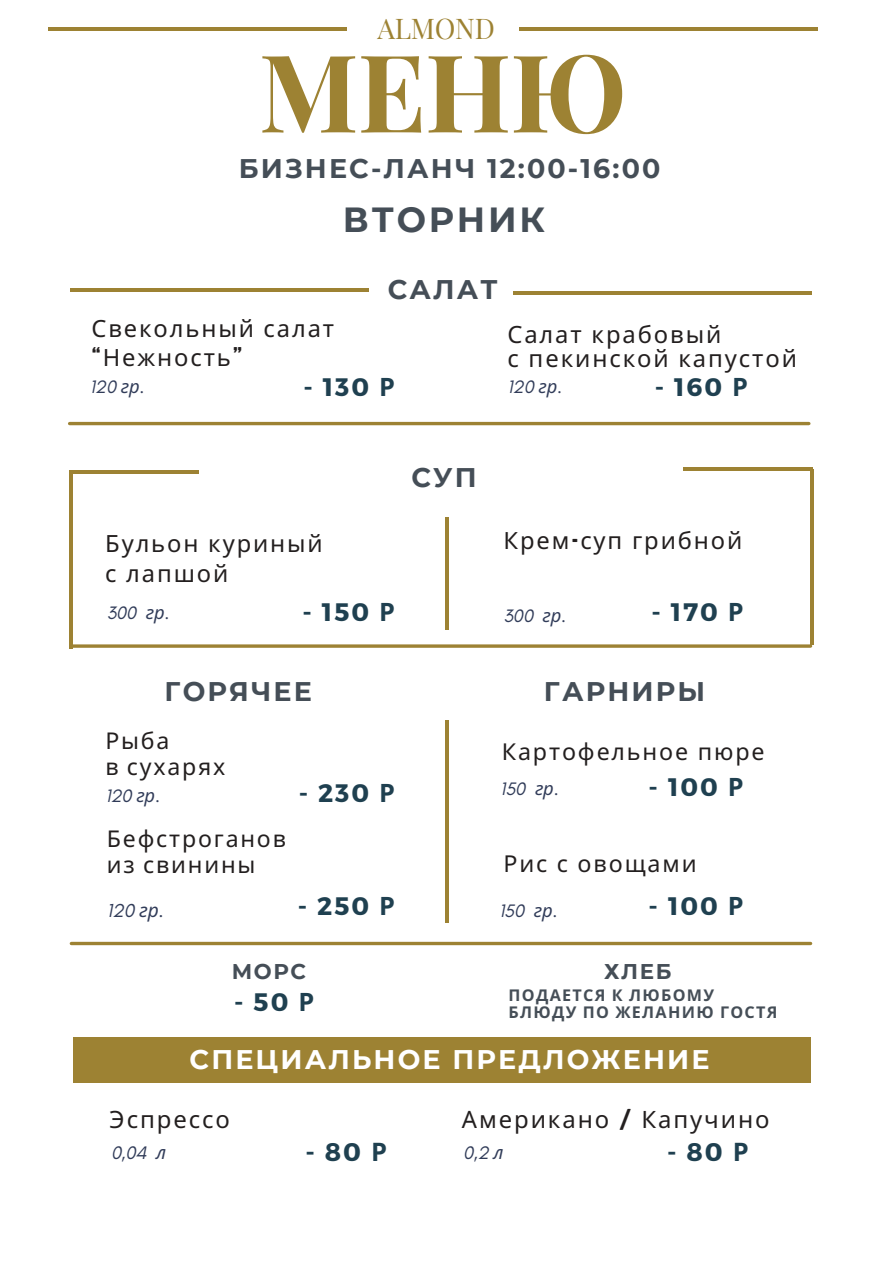
<style>
.page{position:relative;width:894px;height:1264px;background:#fff}
.page>*{position:absolute;margin:0;border:0;box-sizing:border-box;transform-origin:0 0}
.t1{font:700 107.85px "Playfair Display";color:#9d8233}
.t2{font:700 34.8px "Montserrat";letter-spacing:.08em;color:#454e57}
.t3{font:27.9px "Playfair Display";letter-spacing:-.01em;color:#9d8233}
.t4{font:700 26.85px "Montserrat";letter-spacing:.08em;color:#454e57}
.t5{font:700 26.85px "Montserrat";letter-spacing:.08em;color:#fff}
.t6{font:700 25.5px "Montserrat";color:#1f4050}
.t7{font:700 25.35px "Montserrat";letter-spacing:.08em;color:#1f4050}
.t8{font:23.85px "Noto Sans";letter-spacing:.08em;color:#231f1f}
.t9{font:23.7px/29.1px "Noto Sans";letter-spacing:.08em;color:#231f1f}
.t10{font:23.25px "Noto Sans";letter-spacing:.08em;color:#231f1f}
.t11{font:23.1px/25.8px "Noto Sans";letter-spacing:.08em;color:#231f1f}
.t12{font:700 21.3px "Montserrat";letter-spacing:.08em;color:#454e57}
.t13{font:italic 19.05px "Glacial Indifference";color:#313c59}
.t14{font:italic 18.45px "Glacial Indifference";color:#313c59}
.t15{font:italic 18.3px "Glacial Indifference";letter-spacing:-.01em;color:#313c59}
.t16{font:700 16.2px "Noto Sans";letter-spacing:.08em;color:#454e57}
.s1{font-family:"Norwester"}
.s2{font-family:"Noto Sans"}
</style>
<div class="page">
<hr style="left:48px;top:28px;width:299px;height:3px;background:#9d8233">
<hr style="left:519px;top:28px;width:299px;height:3px;background:#9d8233">
<hr style="left:70px;top:289px;width:298px;height:3px;background:#9d8233">
<hr style="left:513px;top:292px;width:299px;height:3px;background:#9d8233">
<hr style="left:70px;top:422px;width:738px;height:3px;background:#9d8233">
<hr style="left:71px;top:644px;width:739px;height:3px;background:#9d8233">
<hr style="left:69px;top:473px;width:4px;height:175px;background:#9d8233">
<hr style="left:445px;top:517px;width:4px;height:112px;background:#9d8233">
<hr style="left:69px;top:471px;width:129px;height:3px;background:#9d8233">
<hr style="left:683px;top:467px;width:129px;height:3px;background:#9d8233">
<hr style="left:810px;top:469px;width:3px;height:175px;background:#9d8233">
<hr style="left:445px;top:719px;width:4px;height:203px;background:#9d8233">
<svg style="left:71px;top:941px;width:739px;height:4px;fill:#9d8233"></svg>
<div style="left:73px;top:1037px;width:737px;height:45px;background:#9d8233"></div>
<h3 class="t3" style="left:377px;top:9px;width:119px">ALMOND</h3>
<h2 class="t1" style="left:258px;top:16px;width:369px">МЕНЮ</h2>
<p class="t4" style="left:239px;top:152px;width:423px">БИЗНЕС-ЛАНЧ 12:00-16:00</p>
<h6 class="t2" style="left:343px;top:198px;width:203px">ВТОРНИК</h6>
<h3 class="t4" style="left:387px;top:273px;width:111px">САЛАТ</h3>
<h6 class="t9" style="left:91px;top:313px;width:244px">Свекольный салат <span class="s1">“</span>Нежность<span class="s1">”</span></h6>
<h6 class="t9" style="left:507px;top:321px;width:291px;line-height:24.3px">Салат крабовый<br>с пекинской капустой</h6>
<h1 class="t15" style="left:90px;top:376px;width:56px">120 <span class="s2">гр</span>.</h1>
<h3 class="t7" style="left:303px;top:370px;width:93px">- 130 <span class="s2">Р</span></h3>
<p class="t7" style="left:654px;top:370px;width:95px">- 160 <span class="s2">Р</span></p>
<p class="t15" style="left:507px;top:376px;width:56px">120 <span class="s2">гр</span>.</p>
<h3 class="t4" style="left:411px;top:461px;width:67px">СУП</h3>
<p class="t9" style="left:503px;top:525px;width:240px">Крем<span class="s1">-</span>суп грибной</p>
<h3 class="t9" style="left:105px;top:528px;width:219px">Бульон куриный с лапшой</h3>
<p class="t15" style="left:107px;top:602px;width:64px">300 <span class="s2">гр</span>.</p>
<p class="t7" style="left:302px;top:595px;width:94px">- 150 <span class="s2">Р</span></p>
<p class="t7" style="left:651px;top:595px;width:94px">- 170 <span class="s2">Р</span></p>
<h3 class="t15" style="left:503px;top:605px;width:64px">300 <span class="s2">гр</span>.</h3>
<p class="t4" style="left:164px;top:674px;width:149px">ГОРЯЧЕЕ</p>
<p class="t11" style="left:105px;top:727px;width:121px">Рыба<br>в сухарях</p>
<h4 class="t15" style="left:105px;top:784px;width:56px">120 <span class="s2">гр</span>.</h4>
<p class="t7" style="left:299px;top:776px;width:98px">- 230 <span class="s2">Р</span></p>
<h3 class="t11" style="left:107px;top:825px;width:181px">Бефстроганов из свинины</h3>
<h3 class="t13" style="left:107px;top:898px;width:58px">120 <span class="s2">гр</span>.</h3>
<p class="t7" style="left:298px;top:889px;width:99px">- 250 <span class="s2">Р</span></p>
<p class="t12" style="left:231px;top:958px;width:76px">МОРС</p>
<h5 class="t7" style="left:234px;top:985px;width:81px">-50<span class="s2">Р</span></h5>
<p class="t4" style="left:543px;top:674px;width:163px">ГАРНИРЫ</p>
<h3 class="t10" style="left:501px;top:735px;width:264px">Картофельное пюре</h3>
<h5 class="t15" style="left:500px;top:778px;width:60px">150 <span class="s2">гр</span>.</h5>
<p class="t7" style="left:648px;top:770px;width:97px">- 100 <span class="s2">Р</span></p>
<h6 class="t10" style="left:503px;top:847px;width:194px">Рис с овощами</h6>
<h3 class="t15" style="left:499px;top:899px;width:60px">150 <span class="s2">гр</span>.</h3>
<p class="t7" style="left:648px;top:890px;width:97px">- 100 <span class="s2">Р</span></p>
<h6 class="t12" style="left:604px;top:958px;width:69px">ХЛЕБ</h6>
<h3 class="t16" style="left:508px;top:983px;width:207px">ПОДАЕТСЯ К ЛЮБОМУ</h3>
<h3 class="t16" style="left:508px;top:1000px;width:270px">БЛЮДУ ПО ЖЕЛАНИЮ ГОСТЯ</h3>
<h6 class="t5" style="left:189px;top:1043px;width:521px">СПЕЦИАЛЬНОЕ ПРЕДЛОЖЕНИЕ</h6>
<p class="t8" style="left:461px;top:1102px;width:309px">Американо <span class="s1">/</span> Капучино</p>
<p class="t14" style="left:463px;top:1141px;width:42px">0,2 <span class="s2">л</span></p>
<p class="t8" style="left:110px;top:1102px;width:122px">Эспрессо</p>
<h3 class="t14" style="left:111px;top:1141px;width:57px">0,04 <span class="s2">л</span></h3>
<p class="t6" style="left:667px;top:1135px;width:83px">-80<span class="s2">Р</span></p>
<p class="t6" style="left:305px;top:1135px;width:83px">-80<span class="s2">Р</span></p>
</div>
